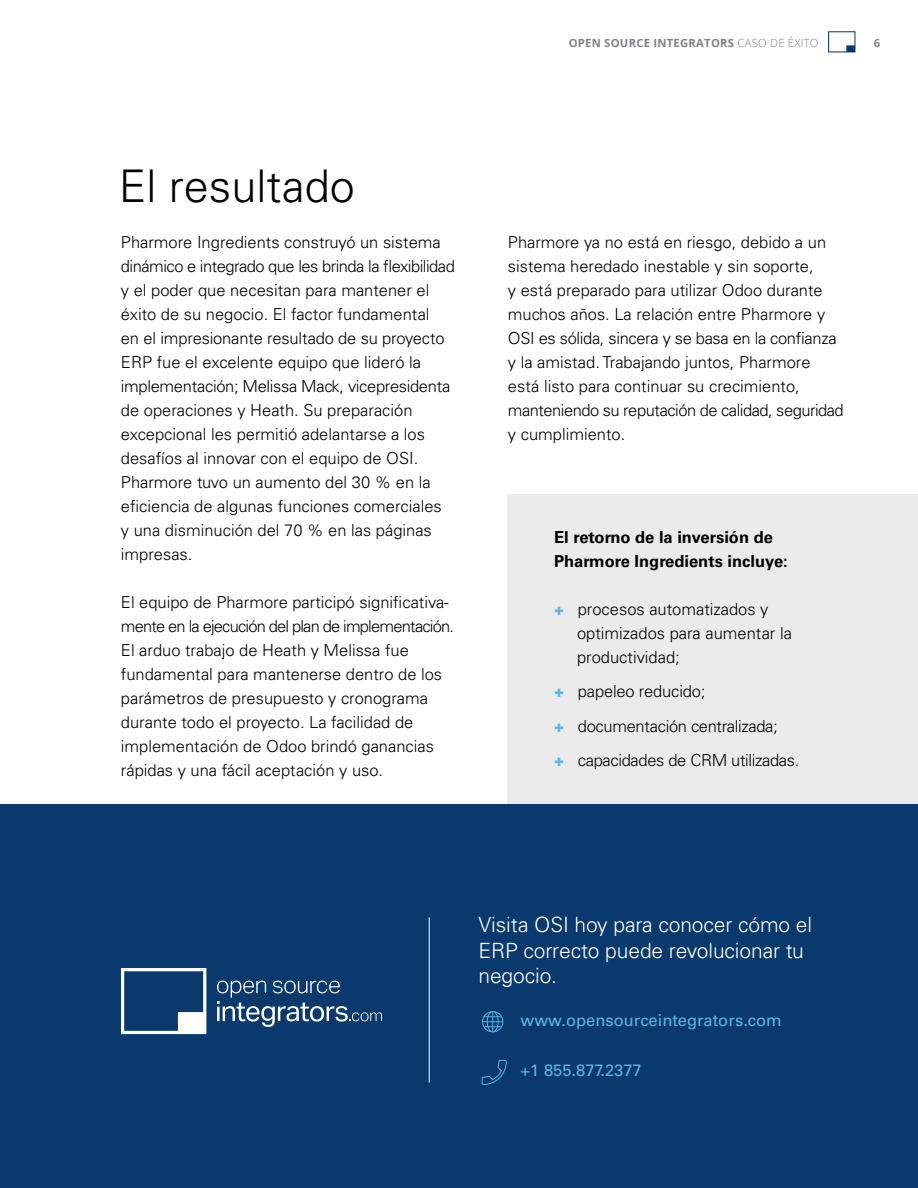
<style>
.page{position:relative;width:918px;height:1188px;background:#fff}
.page>*{position:absolute;margin:0;border:0;box-sizing:border-box;transform-origin:0 0}
.t1{font:300 45px "Univers LT Std";color:#000}
.t2{font:300 21px/25.2px "Univers LT Std";letter-spacing:-.005em;color:#fff}
.t3{font:300 16.5px/24px "Univers LT Std";color:#000}
.t4{font:300 16.5px/34.5px "Univers LT Std";letter-spacing:-.02em;color:#000}
.t5{font:700 16.5px/24px "Univers LT Std";color:#000}
.t6{font:16.5px "Univers LT Std";color:#5cb7e7}
.t7{font:700 11.25px "Open Sans";letter-spacing:.02em;color:#808285}
.s1{font-weight:300}
.s2{font-family:"Univers LT Std X Black Ex";font-weight:400;color:#5cb7e7}
</style>
<div class="page">
<svg style="left:828px;top:31px;width:27px;height:21px"></svg>
<div style="left:508px;top:494px;width:410px;height:311px;background:#ebebec"></div>
<div style="left:0;top:804px;width:918px;height:384px;background:#0a396e"></div>
<svg style="left:217px;top:981px;width:165px;height:46px"></svg>
<svg style="left:121px;top:968px;width:85px;height:66px"></svg>
<hr style="left:429px;top:917px;width:1px;height:166px;background:#fff">
<svg style="left:482px;top:1011px;width:21px;height:21px"></svg>
<svg style="left:481px;top:1060px;width:26px;height:25px"></svg>
<h1 class="t1" style="left:119px;top:159px;width:237px">El resultado</h1>
<p class="t3" style="left:121px;top:230px;width:335px">Pharmore Ingredients construyó un sistema dinámico e integrado que les brinda la flexibilidad y el poder que necesitan para mantener el éxito de su negocio. El factor fundamental<br>en el impresionante resultado de su proyecto ERP fue el excelente equipo que lideró la implementación; Melissa Mack, vicepresidenta de operaciones y Heath. Su preparación excepcional les permitió adelantarse a los desafíos al innovar con el equipo de OSI.<br>Pharmore tuvo un aumento del 30 % en la eficiencia de algunas funciones comerciales<br>y una disminución del 70 % en las páginas impresas.</p>
<p class="t3" style="left:121px;top:590px;width:335px">El equipo de Pharmore participó significativa&shy;mente en la ejecución del plan de implementación.<br>El arduo trabajo de Heath y Melissa fue fundamental para mantenerse dentro de los parámetros de presupuesto y cronograma durante todo el proyecto. La facilidad de implementación de Odoo brindó ganancias rápidas y una fácil aceptación y uso.</p>
<p class="t7" style="left:569px;top:35px;width:251px">OPEN SOURCE INTEGRATORS <span class="s1">CASO DE ÉXITO</span></p>
<p class="t7" style="left:874px;top:35px;width:8px">6</p>
<p class="t3" style="left:508px;top:230px;width:337px">Pharmore ya no está en riesgo, debido a un sistema heredado inestable y sin soporte,<br>y está preparado para utilizar Odoo durante muchos años. La relación entre Pharmore y OSI es sólida, sincera y se basa en la confianza y la amistad. Trabajando juntos, Pharmore está listo para continuar su crecimiento, manteniendo su reputación de calidad, seguridad y cumplimiento.</p>
<p class="t5" style="left:554px;top:525px;width:235px">El retorno de la inversión de<br>Pharmore Ingredients incluye:</p>
<p class="t3" style="left:577px;top:597px;width:216px;text-indent:-23px"><span class="s2">+</span> procesos automatizados y optimizados para aumentar la productividad;</p>
<p class="t4" style="left:554px;top:674px;width:247px"><span class="s2">+</span> papeleo reducido;<br><span class="s2">+</span> documentación centralizada;<br><span class="s2">+</span> capacidades de CRM utilizadas.</p>
<p class="t2" style="left:479px;top:912px;width:335px">Visita OSI hoy para conocer cómo el<br>ERP correcto puede revolucionar tu negocio.</p>
<p class="t6" style="left:521px;top:1011px;width:263px">www.opensourceintegrators.com</p>
<p class="t6" style="left:521px;top:1060px;width:123px">+1 855.877.2377</p>
</div>
